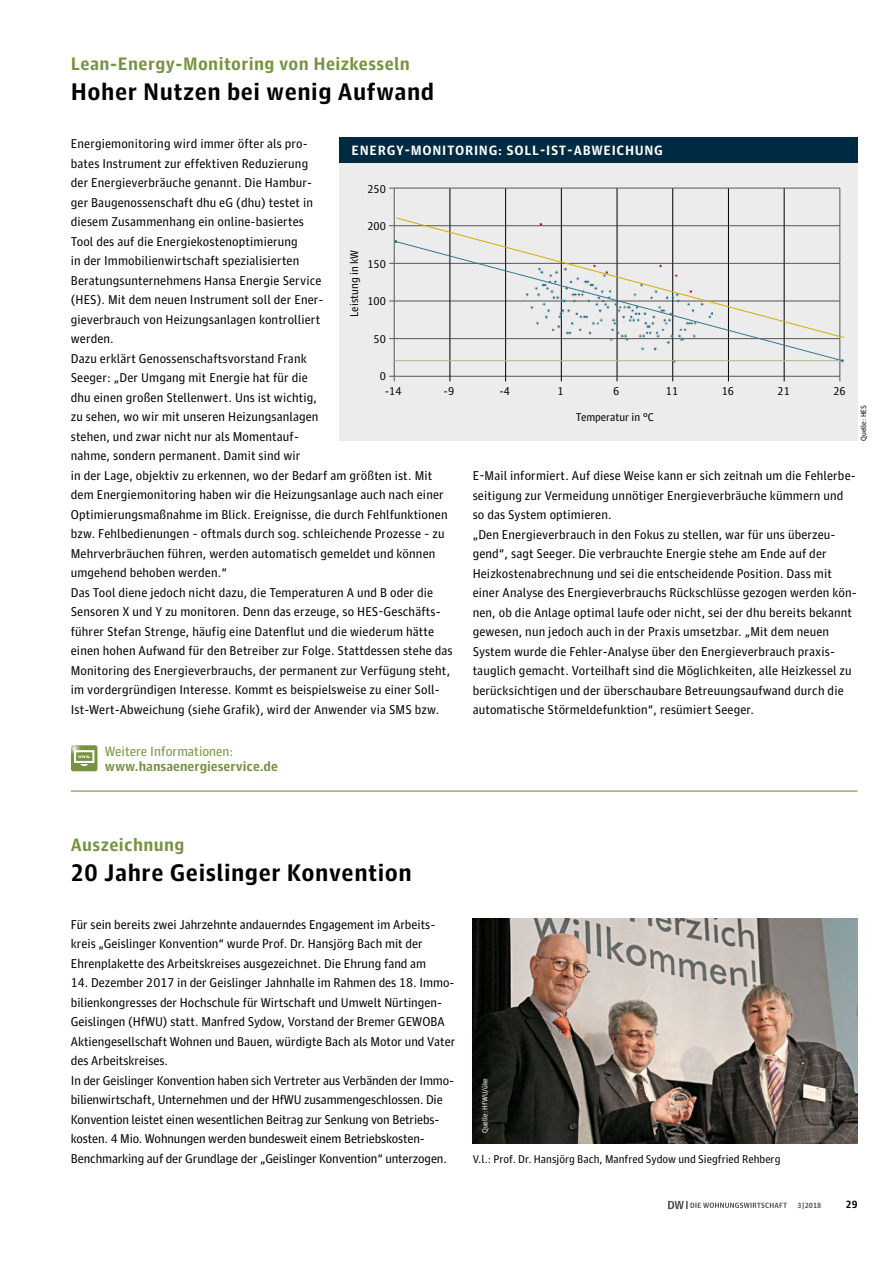
<style>
.page{position:relative;width:893px;height:1263px;background:#fff}
.page>*{position:absolute;margin:0;border:0;box-sizing:border-box;transform-origin:0 0}
.t1{font:700 24px "Guardian Agate Sans 1";letter-spacing:.02em;color:#000}
.t2{font:700 18px "Guardian Agate Sans 1";letter-spacing:.02em;color:#75933e}
.t3{font:700 13.5px/15px "Guardian Agate Sans 1";color:#75933e}
.t4{font:700 13.5px "Guardian Agate Sans 1";letter-spacing:.05em;color:#fff}
.t5{font:12.75px/19.5px "Guardian Agate Sans 1";letter-spacing:.01em;color:#000}
.t6{font:12.75px/19.5px "Guardian Agate Sans 1";letter-spacing:-.01em;color:#000}
.t7{font:11.25px "Guardian Agate Sans 1";color:#000}
.t8{font:700 10.5px "Guardian Agate Sans 1";color:#000}
.t9{font:7.5px "Guardian Agate Sans 1";color:#fff}
.t10{font:7.5px "Guardian Agate Sans 1";color:#000}
.t11{font:700 7.5px "Guardian Agate Sans 1";color:#565655}
.s1{font-weight:400}
</style>
<div class="page">
<svg style="left:668px;top:1201px;width:119px;height:8px"></svg>
<hr style="left:71px;top:790px;width:786px;height:2px;background:#75933e">
<svg style="left:71px;top:745px;width:26px;height:26px"></svg>
<img style="left:473px;top:919px;width:384px;height:224px">
<div style="left:339px;top:154px;width:518px;height:287px;background:#ececec"></div>
<div style="left:339px;top:137px;width:518px;height:25px;background:#002a41"></div>
<hr style="left:394px;top:188px;width:56px;height:1px;background:#565655">
<hr style="left:450px;top:188px;width:56px;height:1px;background:#565655">
<hr style="left:506px;top:188px;width:55px;height:1px;background:#565655">
<hr style="left:561px;top:188px;width:56px;height:1px;background:#565655">
<hr style="left:617px;top:188px;width:56px;height:1px;background:#565655">
<hr style="left:673px;top:188px;width:55px;height:1px;background:#565655">
<hr style="left:728px;top:188px;width:56px;height:1px;background:#565655">
<hr style="left:784px;top:188px;width:56px;height:1px;background:#565655">
<hr style="left:394px;top:263px;width:56px;height:1px;background:#565655">
<hr style="left:394px;top:338px;width:56px;height:1px;background:#565655">
<hr style="left:394px;top:376px;width:56px;height:1px;background:#565655">
<hr style="left:450px;top:376px;width:55px;height:1px;background:#565655">
<hr style="left:506px;top:376px;width:55px;height:1px;background:#565655">
<hr style="left:561px;top:376px;width:56px;height:1px;background:#565655">
<hr style="left:617px;top:376px;width:55px;height:1px;background:#565655">
<hr style="left:673px;top:376px;width:55px;height:1px;background:#565655">
<hr style="left:729px;top:376px;width:55px;height:1px;background:#565655">
<hr style="left:784px;top:376px;width:56px;height:1px;background:#565655">
<hr style="left:394px;top:188px;width:1px;height:38px;background:#565655">
<hr style="left:840px;top:188px;width:1px;height:38px;background:#565655">
<hr style="left:394px;top:226px;width:1px;height:37px;background:#565655">
<hr style="left:394px;top:264px;width:1px;height:37px;background:#565655">
<hr style="left:394px;top:301px;width:1px;height:37px;background:#565655">
<hr style="left:394px;top:339px;width:1px;height:37px;background:#565655">
<hr style="left:840px;top:339px;width:1px;height:37px;background:#565655">
<svg style="left:389px;top:376px;width:6px;height:5px"></svg>
<hr style="left:450px;top:188px;width:1px;height:38px;background:#000">
<hr style="left:505px;top:188px;width:1px;height:38px;background:#000">
<hr style="left:561px;top:188px;width:1px;height:38px;background:#000">
<hr style="left:617px;top:188px;width:1px;height:38px;background:#000">
<hr style="left:672px;top:188px;width:1px;height:38px;background:#000">
<hr style="left:728px;top:188px;width:1px;height:38px;background:#000">
<hr style="left:784px;top:188px;width:1px;height:38px;background:#000">
<hr style="left:450px;top:339px;width:1px;height:37px;background:#000">
<hr style="left:505px;top:339px;width:1px;height:37px;background:#000">
<hr style="left:561px;top:339px;width:1px;height:37px;background:#000">
<hr style="left:617px;top:339px;width:1px;height:37px;background:#000">
<hr style="left:672px;top:339px;width:1px;height:37px;background:#000">
<hr style="left:728px;top:339px;width:1px;height:37px;background:#000">
<hr style="left:784px;top:339px;width:1px;height:37px;background:#000">
<svg style="left:395px;top:217px;width:449px;height:121px"></svg>
<svg style="left:395px;top:241px;width:448px;height:121px"></svg>
<hr style="left:394px;top:360px;width:446px;height:1px;background:#abbc87">
<img style="left:526px;top:224px;width:187px;height:141px">
<p class="t2" style="left:71px;top:52px;width:340px">Lean-Energy-Monitoring von Heizkesseln</p>
<p class="t1" style="left:71px;top:76px;width:365px">Hoher Nutzen bei wenig Aufwand</p>
<p class="t5" style="left:71px;top:133px;width:383px">Energiemonitoring wird immer öfter als pro-<br>bates Instrument zur effektiven Reduzierung<br>der Energieverbräuche genannt. Die Hambur-<br>ger Baugenossenschaft dhu eG (dhu) testet in<br>diesem Zusammenhang ein online-basiertes<br>Tool des auf die Energiekostenoptimierung<br>in der Immobilienwirtschaft spezialisierten<br>Beratungsunternehmens Hansa Energie Service<br>(HES). Mit dem neuen Instrument soll der Ener-<br>gieverbrauch von Heizungsanlagen kontrolliert<br>werden.<br>Dazu erklärt Genossenschaftsvorstand Frank<br>Seeger: „Der Umgang mit Energie hat für die<br>dhu einen großen Stellenwert. Uns ist wichtig,<br>zu sehen, wo wir mit unseren Heizungsanlagen<br>stehen, und zwar nicht nur als Momentauf-<br>nahme, sondern permanent. Damit sind wir<br>in der Lage, objektiv zu erkennen, wo der Bedarf am größten ist. Mit dem Energiemonitoring haben wir die Heizungsanlage auch nach einer Optimierungsmaßnahme im Blick. Ereignisse, die durch Fehlfunktionen bzw. Fehlbedienungen – oftmals durch sog. schleichende Prozesse – zu Mehrverbräuchen führen, werden automatisch gemeldet und können umgehend behoben werden.“<br>Das Tool diene jedoch nicht dazu, die Temperaturen A und B oder die Sensoren X und Y zu monitoren. Denn das erzeuge, so HES-Geschäfts&shy;führer Stefan Strenge, häufig eine Datenflut und die wiederum hätte einen hohen Aufwand für den Betreiber zur Folge. Stattdessen stehe das Monitoring des Energieverbrauchs, der permanent zur Verfügung steht, im vordergründigen Interesse. Kommt es beispielsweise zu einer Soll-Ist-Wert-Abweichung (siehe Grafik), wird der Anwender via SMS bzw.</p>
<p class="t4" style="left:351px;top:141px;width:313px">ENERGY-MONITORING: SOLL-IST-ABWEICHUNG</p>
<p class="t7" style="left:367px;top:181px;width:20px">250</p>
<p class="t7" style="left:367px;top:219px;width:20px">200</p>
<p class="t7" style="left:367px;top:256px;width:20px">150</p>
<p class="t7" style="left:367px;top:294px;width:20px">100</p>
<p class="t7" style="left:347px;top:317px;width:69px;rotate:-90deg">Leistung in kW</p>
<p class="t7" style="left:374px;top:331px;width:14px">50</p>
<p class="t7" style="left:380px;top:369px;width:8px">0</p>
<p class="t7" style="left:385px;top:383px;width:18px">-14</p>
<p class="t7" style="left:444px;top:383px;width:12px">-9</p>
<p class="t7" style="left:499px;top:383px;width:12px">-4</p>
<p class="t7" style="left:557px;top:383px;width:8px">1</p>
<p class="t7" style="left:613px;top:383px;width:8px">6</p>
<p class="t7" style="left:666px;top:383px;width:14px">11</p>
<p class="t7" style="left:722px;top:383px;width:14px">16</p>
<p class="t7" style="left:777px;top:383px;width:14px">21</p>
<p class="t7" style="left:833px;top:383px;width:14px">26</p>
<p class="t10" style="left:858px;top:441px;width:37px;rotate:-90deg">Quelle: HES</p>
<p class="t7" style="left:576px;top:410px;width:80px">Temperatur in °C</p>
<p class="t5" style="left:473px;top:465px;width:386px">E-Mail informiert. Auf diese Weise kann er sich zeitnah um die Fehlerbe&shy;seitigung zur Vermeidung unnötiger Energieverbräuche kümmern und so das System optimieren.<br>„Den Energieverbrauch in den Fokus zu stellen, war für uns überzeu&shy;gend“, sagt Seeger. Die verbrauchte Energie stehe am Ende auf der Heizkostenabrechnung und sei die entscheidende Position. Dass mit einer Analyse des Energieverbrauchs Rückschlüsse gezogen werden kön&shy;nen, ob die Anlage optimal laufe oder nicht, sei der dhu bereits bekannt gewesen, nun jedoch auch in der Praxis umsetzbar. „Mit dem neuen System wurde die Fehler-Analyse über den Energieverbrauch praxis&shy;tauglich gemacht. Vorteilhaft sind die Möglichkeiten, alle Heizkessel zu berücksichtigen und der überschaubare Betreuungsaufwand durch die automatische Störmeldefunktion“, resümiert Seeger.</p>
<p class="t3" style="left:105px;top:743px;width:175px"><span class="s1">Weitere Informationen: </span>www.hansaenergieservice.de</p>
<p class="t2" style="left:71px;top:832px;width:115px">Auszeichnung</p>
<p class="t1" style="left:71px;top:856px;width:343px">20 Jahre Geislinger Konvention</p>
<p class="t5" style="left:71px;top:913px;width:366px">Für sein bereits zwei Jahrzehnte andauerndes Engagement im Arbeits&shy;kreis „Geislinger Konvention“ wurde Prof. Dr. Hansjörg Bach mit der<br>Ehrenplakette des Arbeitskreises ausgezeichnet. Die Ehrung fand am</p>
<p class="t6" style="left:71px;top:972px;width:386px">14. Dezember 2017 in der Geislinger Jahnhalle im Rahmen des 18. Immo&shy;bilienkongresses der Hochschule für Wirtschaft und Umwelt Nürtingen-Geislingen (HfWU) statt. Manfred Sydow, Vorstand der Bremer GEWOBA Aktiengesellschaft Wohnen und Bauen, würdigte Bach als Motor und Vater des Arbeitskreises.<br>In der Geislinger Konvention haben sich Vertreter aus Verbänden der Immo&shy;bilienwirtschaft, Unternehmen und der HfWU zusammengeschlossen. Die Konvention leistet einen wesentlichen Beitrag zur Senkung von Betriebs&shy;kosten. 4 Mio. Wohnungen werden bundesweit einem Betriebskosten-Benchmarking auf der Grundlage der „Geislinger Konvention“ unterzogen.</p>
<p class="t9" style="left:480px;top:1133px;width:57px;rotate:-90deg">Quelle: HfWU/üke</p>
<p class="t7" style="left:473px;top:1151px;width:309px">V.l.: Prof. Dr. Hansjörg Bach, Manfred Sydow und Siegfried Rehberg</p>
<p class="t11" style="left:798px;top:1200px;width:25px">3 | 2018</p>
<p class="t8" style="left:846px;top:1197px;width:13px">29</p>
</div>
